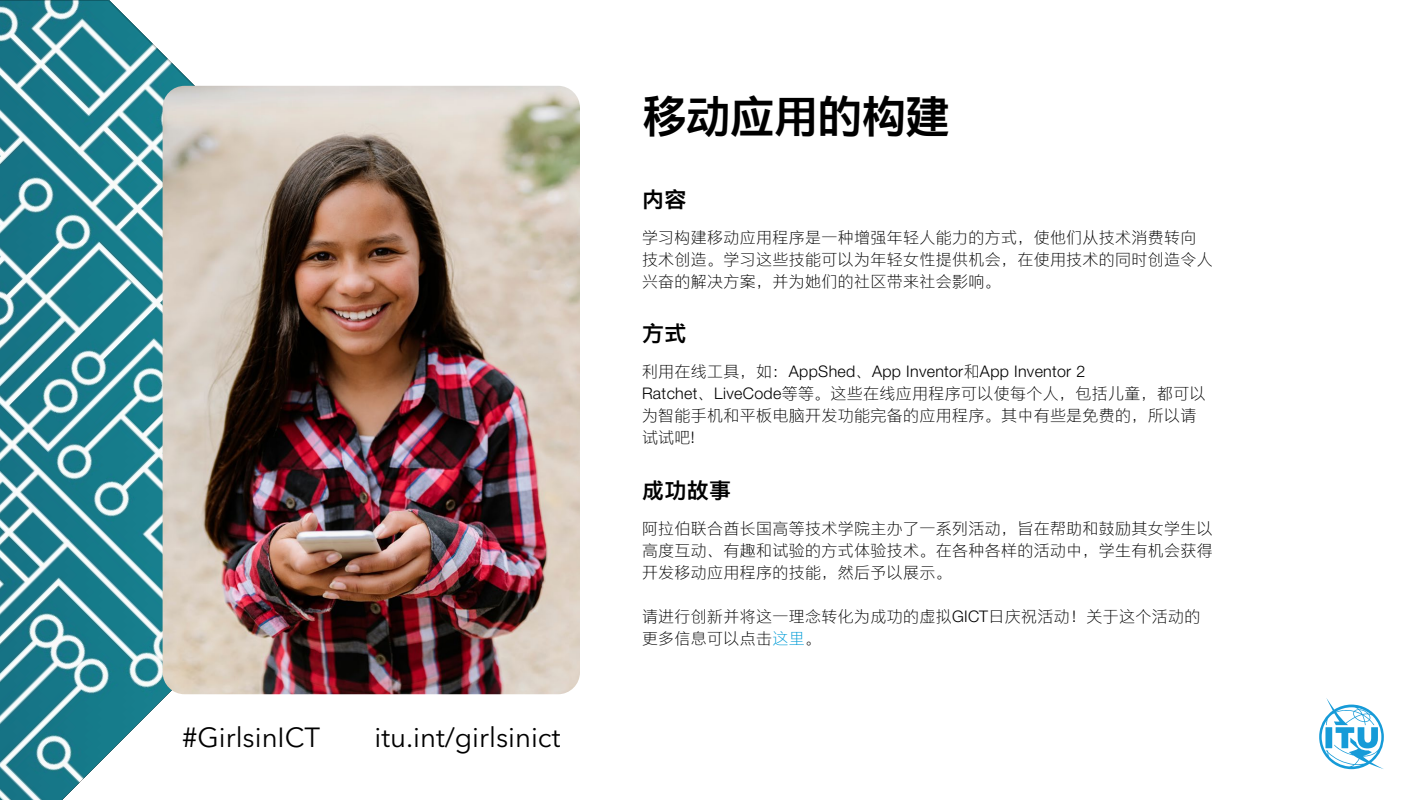
<style>
.page{position:relative;width:1420px;height:800px;background:#fff}
.page>*{position:absolute;margin:0;border:0;box-sizing:border-box;transform-origin:0 0}
.Titre_1{font:45px "M Ying Hei PRC W7";letter-spacing:-.025em;color:#000}
.t1{font:27.5px "Avenir Next LT Pro";color:#000}
.Titre_2{font:22px "M Ying Hei PRC W7";letter-spacing:.02em;color:#000}
.Texte{font:16px/22px "M Ying Hei PRC W3";letter-spacing:.02em;color:#000}
.s1{color:#009cd6}
</style>
<div class="page">
<svg style="left:0;top:0;width:485px;height:800px"></svg>
<svg style="left:1319px;top:698px;width:65px;height:71px"></svg>
<img style="left:163px;top:86px;width:417px;height:608px">
<p class="t1" style="left:182px;top:721px;width:139px">#GirlsinICT</p>
<p class="t1" style="left:374px;top:721px;width:187px">itu.int/girlsinict</p>
<h1 class="Titre_1" style="left:642px;top:89px;width:310px">移动应用的构建</h1>
<h2 class="Titre_2" style="left:642px;top:185px;width:46px">内容</h2>
<p class="Texte" style="left:642px;top:226px;width:572px">学习构建移动应用程序是一种增强年轻人能力的方式，使他们从技术消费转向技术创造。学习这些技能可以为年轻女性提供机会，在使用技术的同时创造令人兴奋的解决方案，并为她们的社区带来社会影响。</p>
<h2 class="Titre_2" style="left:642px;top:320px;width:46px">方式</h2>
<p class="Texte" style="left:642px;top:361px;width:565px">利用在线工具，如：AppShed、App Inventor和App Inventor 2<br>Ratchet、LiveCode等等。这些在线应用程序可以使每个人，包括儿童，都可以为智能手机和平板电脑开发功能完备的应用程序。其中有些是免费的，所以请试试吧!</p>
<h2 class="Titre_2" style="left:642px;top:476px;width:91px">成功故事</h2>
<p class="Texte" style="left:642px;top:517px;width:572px;text-align:justify">阿拉伯联合酋长国高等技术学院主办了一系列活动，旨在帮助和鼓励其女学生以高度互动、有趣和试验的方式体验技术。在各种各样的活动中，学生有机会获得开发移动应用程序的技能，然后予以展示。</p>
<p class="Texte" style="left:642px;top:605px;width:560px">请进行创新并将这一理念转化为成功的虚拟GICT日庆祝活动！关于这个活动的更多信息可以点击<span class="s1">这里</span>。</p>
</div>
